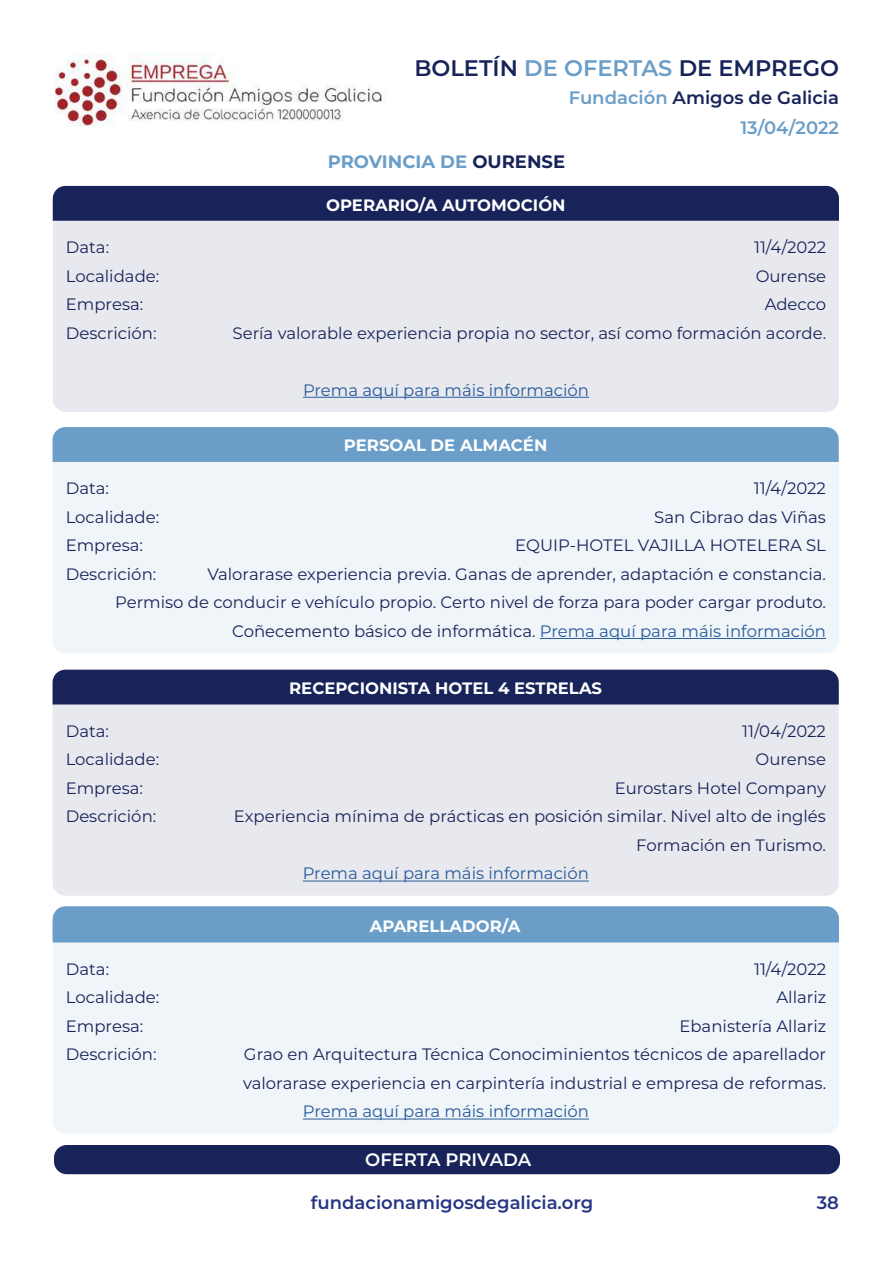
<style>
.page{position:relative;width:893px;height:1263px;background:#fff}
.page>*{position:absolute;margin:0;border:0;box-sizing:border-box;transform-origin:0 0}
.t1{font:600 22.5px "Montserrat";color:#172359}
.t2{font:600 18px "Montserrat";color:#283583}
.t3{font:600 18px "Montserrat";color:#172359}
.t4{font:700 18px "Montserrat";color:#6a9dc8}
.t5{font:600 18px "Montserrat";letter-spacing:-.005em;color:#fff}
.t6{font:600 18px "Montserrat";color:#6a9dc8}
.t7{font:16.5px/28.5px "Montserrat";color:#172359;text-align:right}
.t8{font:16.5px "Montserrat";color:#275b9b}
.t9{font:700 16.5px "Montserrat";color:#fff}
.s1{color:#6a9dc8}
.s2{color:#172359}
.s3{color:#275b9b}
</style>
<div class="page">
<img style="left:55px;top:54px;width:327px;height:73px">
<div style="left:54px;top:1145px;width:786px;height:29px;background:#172359;border-radius:13px"></div>
<div style="left:53px;top:221px;width:786px;height:191px;background:#e8e9ee"></div>
<div style="left:53px;top:462px;width:786px;height:191px;background:#f0f5f9"></div>
<div style="left:53px;top:704px;width:786px;height:192px;background:#e8e9ee"></div>
<div style="left:53px;top:942px;width:786px;height:192px;background:#f0f5f9"></div>
<div style="left:53px;top:186px;width:786px;height:35px;background:#172359"></div>
<div style="left:53px;top:427px;width:786px;height:35px;background:#6a9dc8"></div>
<div style="left:53px;top:670px;width:786px;height:34px;background:#172359"></div>
<div style="left:53px;top:906px;width:786px;height:36px;background:#6a9dc8"></div>
<hr style="left:303px;top:397px;width:286px;height:1px;background:#275b9b">
<hr style="left:540px;top:638px;width:286px;height:1px;background:#275b9b">
<hr style="left:303px;top:881px;width:286px;height:1px;background:#275b9b">
<hr style="left:303px;top:1118px;width:286px;height:1px;background:#275b9b">
<h1 class="t1" style="left:414px;top:52px;width:426px">BOLETÍN <span class="s1">DE OFERTAS</span> DE EMPREGO</h1>
<p class="t3" style="left:569px;top:85px;width:272px"><span class="s1">Fundación</span> Amigos de Galicia</p>
<p class="t4" style="left:328px;top:149px;width:239px">PROVINCIA DE <span class="s2">OURENSE</span></p>
<p class="t9" style="left:326px;top:193px;width:241px">OPERARIO/A AUTOMOCIÓN</p>
<p class="t6" style="left:740px;top:115px;width:100px">13/04/2022</p>
<p class="t7" style="left:66px;top:232px;width:45px">Data:</p>
<p class="t7" style="left:754px;top:232px;width:74px">11/4/2022</p>
<p class="t7" style="left:66px;top:261px;width:95px">Localidade:</p>
<p class="t7" style="left:756px;top:261px;width:72px">Ourense</p>
<p class="t7" style="left:66px;top:289px;width:79px">Empresa:</p>
<p class="t7" style="left:765px;top:289px;width:63px">Adecco</p>
<p class="t7" style="left:66px;top:318px;width:92px">Descrición:</p>
<p class="t7" style="left:233px;top:318px;width:595px">Sería valorable experiencia propia no sector, así como formación acorde.</p>
<p class="t8" style="left:303px;top:378px;width:288px">Prema aquí para máis información</p>
<p class="t9" style="left:344px;top:433px;width:205px">PERSOAL DE ALMACÉN</p>
<p class="t7" style="left:66px;top:474px;width:45px">Data:</p>
<p class="t7" style="left:754px;top:474px;width:74px">11/4/2022</p>
<p class="t7" style="left:66px;top:502px;width:95px">Localidade:</p>
<p class="t7" style="left:654px;top:502px;width:173px">San Cibrao das Viñas</p>
<p class="t7" style="left:66px;top:531px;width:79px">Empresa:</p>
<p class="t7" style="left:515px;top:531px;width:312px">EQUIP-HOTEL VAJILLA HOTELERA SL</p>
<p class="t7" style="left:66px;top:559px;width:92px">Descrición:</p>
<p class="t7" style="left:115px;top:559px;width:712px">Valorarase experiencia previa. Ganas de aprender, adaptación e constancia.<br>Permiso de conducir e vehículo propio. Certo nivel de forza para poder cargar produto.<br>Coñecemento básico de informática. <span class="s3">Prema aquí para máis información</span></p>
<p class="t9" style="left:289px;top:676px;width:314px">RECEPCIONISTA HOTEL 4 ESTRELAS</p>
<p class="t7" style="left:66px;top:716px;width:45px">Data:</p>
<p class="t7" style="left:742px;top:716px;width:85px">11/04/2022</p>
<p class="t7" style="left:66px;top:745px;width:95px">Localidade:</p>
<p class="t7" style="left:755px;top:745px;width:72px">Ourense</p>
<p class="t7" style="left:66px;top:773px;width:79px">Empresa:</p>
<p class="t7" style="left:615px;top:773px;width:213px">Eurostars Hotel Company</p>
<p class="t7" style="left:66px;top:802px;width:92px">Descrición:</p>
<p class="t7" style="left:234px;top:802px;width:594px">Experiencia mínima de prácticas en posición similar. Nivel alto de inglés<br>Formación en Turismo.</p>
<p class="t8" style="left:303px;top:862px;width:288px">Prema aquí para máis información</p>
<p class="t9" style="left:370px;top:914px;width:152px">APARELLADOR/A</p>
<p class="t7" style="left:66px;top:954px;width:45px">Data:</p>
<p class="t7" style="left:754px;top:954px;width:74px">11/4/2022</p>
<p class="t7" style="left:66px;top:983px;width:95px">Localidade:</p>
<p class="t7" style="left:776px;top:983px;width:51px">Allariz</p>
<p class="t7" style="left:66px;top:1011px;width:79px">Empresa:</p>
<p class="t7" style="left:679px;top:1011px;width:148px">Ebanistería Allariz</p>
<p class="t7" style="left:66px;top:1040px;width:92px">Descrición:</p>
<p class="t7" style="left:243px;top:1040px;width:585px;text-align:left">Grao en Arquitectura Técnica Conociminientos técnicos de aparellador valorarase experiencia en carpintería industrial e empresa de reformas.</p>
<p class="t8" style="left:303px;top:1100px;width:288px">Prema aquí para máis información</p>
<p class="t5" style="left:365px;top:1147px;width:168px">OFERTA PRIVADA</p>
<p class="t2" style="left:311px;top:1190px;width:284px">fundacionamigosdegalicia.org</p>
<p class="t2" style="left:817px;top:1190px;width:24px">38</p>
</div>
